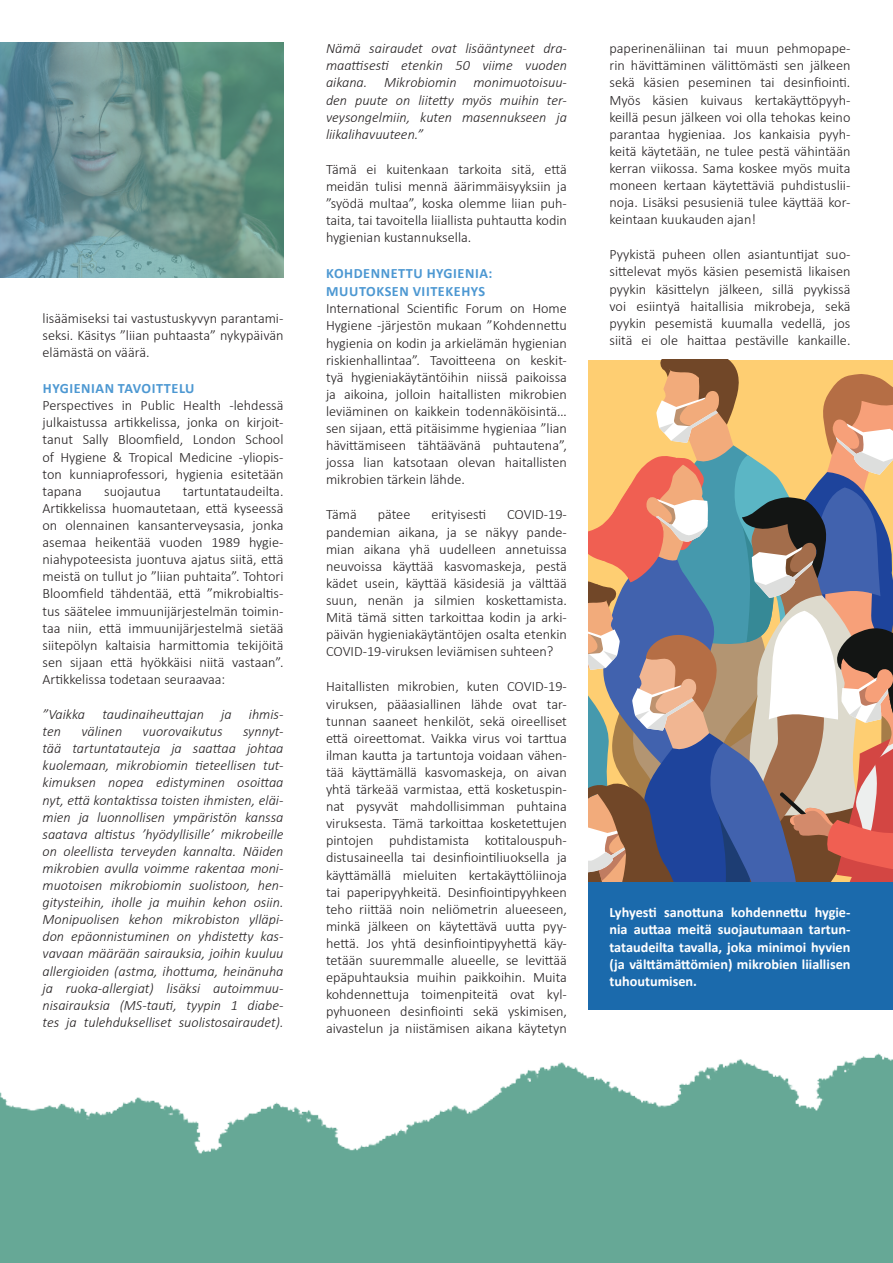
<style>
.page{position:relative;width:893px;height:1263px;background:#fff}
.page>*{position:absolute;margin:0;border:0;box-sizing:border-box;transform-origin:0 0}
.text{font:300 14.25px/17.1px "Calibri";color:#231f20;text-align:justify}
.text_italics{font:italic 300 14.25px/17.1px "Calibri";color:#231f20;text-align:justify}
.summary{font:700 14.25px/17.1px "Calibri";color:#fff;text-align:justify}
.text_titles{font:700 14.25px/18px "Calibri";letter-spacing:.04em;color:#4d98d2}
</style>
<div class="page">
<img style="left:0;top:1053px;width:893px;height:210px">
<div style="left:588px;top:836px;width:305px;height:174px;background:#1b6aac"></div>
<svg style="left:0;top:43px;width:283px;height:234px;background:#69928f"></svg>
<svg style="left:588px;top:360px;width:305px;height:521px;background:#a69187"></svg>
<p class="text" style="left:43px;top:309px;width:242px">lisäämiseksi tai vastustuskyvyn parantami&shy;seksi. Käsitys ”liian puhtaasta” nykypäivän elämästä on väärä.</p>
<p class="text_titles" style="left:43px;top:379px;width:153px">HYGIENIAN TAVOITTELU</p>
<p class="text" style="left:43px;top:396px;width:242px">Perspectives in Public Health -lehdessä julkaistussa artikkelissa, jonka on kirjoit&shy;tanut Sally Bloomfield, London School of Hygiene &amp; Tropical Medicine -yliopis&shy;ton kunniaprofessori, hygienia esitetään tapana</p>
<p class="text" style="left:43px;top:482px;width:242px;text-indent:140px">tartuntataudeilta.<br>Artikkelissa huomautetaan, että kyseessä on olennainen kansanterveysasia, jonka asemaa heikentää vuoden 1989 hygie&shy;niahypoteesista juontuva ajatus siitä, että meistä on tullut jo ”liian puhtaita”. Tohtori Bloomfield tähdentää, että ”mikrobialtis&shy;tus säätelee immuunijärjestelmän toimin&shy;taa niin, että immuunijärjestelmä sietää siitepölyn kaltaisia harmittomia tekijöitä sen sijaan että hyökkäisi niitä vastaan”.<br>Artikkelissa todetaan seuraavaa:</p>
<p class="text_italics" style="left:43px;top:706px;width:242px">”Vaikka taudinaiheuttajan ja ihmis&shy;ten</p>
<p class="text" style="left:104px;top:482px;width:58px">suojautua</p>
<p class="text_italics" style="left:81px;top:723px;width:42px">välinen</p>
<p class="text_italics" style="left:143px;top:723px;width:82px">vuorovaikutus</p>
<p class="text_italics" style="left:43px;top:723px;width:242px;text-indent:201px">synnyt&shy;tää tartuntatauteja ja saattaa johtaa kuolemaan, mikrobiomin tieteellisen tut&shy;kimuksen nopea edistyminen osoittaa nyt, että kontaktissa toisten ihmisten, eläi&shy;mien ja luonnollisen ympäristön kanssa saatava altistus ’hyödyllisille’ mikrobeille on oleellista terveyden kannalta. Näiden mikrobien avulla voimme rakentaa moni&shy;muotoisen mikrobiomin suolistoon, hen&shy;gitysteihin, iholle ja muihin kehon osiin.<br>Monipuolisen kehon mikrobiston ylläpi&shy;don epäonnistuminen on yhdistetty kas&shy;vavaan määrään sairauksia, joihin kuuluu allergioiden (astma, ihottuma, heinänuha ja ruoka-allergiat) lisäksi autoimmuu&shy;nisairauksia (MS-tauti, tyypin 1 diabe&shy;tes ja tulehdukselliset suolistosairaudet).</p>
<p class="text_italics" style="left:326px;top:40px;width:242px">Nämä sairaudet ovat lisääntyneet dra&shy;maattisesti etenkin 50 viime vuoden aikana. Mikrobiomin monimuotoisuu&shy;den puute on liitetty myös muihin ter&shy;veysongelmiin, kuten masennukseen ja liikalihavuuteen.”</p>
<p class="text" style="left:326px;top:160px;width:242px">Tämä ei kuitenkaan tarkoita sitä, että meidän tulisi mennä äärimmäisyyksiin ja ”syödä multaa”, koska olemme liian puh&shy;taita, tai tavoitella liiallista puhtautta kodin hygienian kustannuksella.</p>
<p class="text_titles" style="left:326px;top:264px;width:167px">KOHDENNETTU HYGIENIA:<br>MUUTOKSEN VIITEKEHYS</p>
<p class="text" style="left:326px;top:299px;width:242px">International Scientific Forum on Home Hygiene -järjestön mukaan ”Kohdennettu hygienia on kodin ja arkielämän hygienian riskienhallintaa”. Tavoitteena on keskit&shy;tyä hygieniakäytäntöihin niissä paikoissa ja aikoina, jolloin haitallisten mikrobien leviäminen on kaikkein todennäköisintä… sen sijaan, että pitäisimme hygieniaa ”lian hävittämiseen tähtäävänä puhtautena”, jossa lian katsotaan olevan haitallisten mikrobien tärkein lähde.</p>
<p class="text" style="left:326px;top:505px;width:32px">Tämä</p>
<p class="text" style="left:378px;top:505px;width:34px">pätee</p>
<p class="text" style="left:431px;top:505px;width:56px">erityisesti</p>
<p class="text" style="left:326px;top:505px;width:242px;text-indent:181px">COVID-19- pandemian aikana, ja se näkyy pande&shy;mian aikana yhä uudelleen annetuissa neuvoissa käyttää kasvomaskeja, pestä kädet usein, käyttää käsidesiä ja välttää suun, nenän ja silmien koskettamista.<br>Mitä tämä sitten tarkoittaa kodin ja arki&shy;päivän hygieniakäytäntöjen osalta etenkin COVID-19-viruksen leviämisen suhteen?</p>
<p class="text" style="left:326px;top:677px;width:242px">Haitallisten mikrobien, kuten COVID-19- viruksen, pääasiallinen lähde ovat tar&shy;tunnan saaneet henkilöt, sekä oireelliset että oireettomat. Vaikka virus voi tarttua ilman kautta ja tartuntoja voidaan vähen&shy;tää käyttämällä kasvomaskeja, on aivan yhtä tärkeää varmistaa, että kosketuspin&shy;nat pysyvät mahdollisimman puhtaina viruksesta. Tämä tarkoittaa kosketettujen pintojen puhdistamista kotitalouspuh&shy;distusaineella tai desinfiointiliuoksella ja käyttämällä mieluiten kertakäyttöliinoja tai paperipyyhkeitä. Desinfiointipyyhkeen teho riittää noin neliömetrin alueeseen, minkä jälkeen on käytettävä uutta pyy&shy;hettä. Jos yhtä desinfiointipyyhettä käy&shy;tetään suuremmalle alueelle, se levittää epäpuhtauksia muihin paikkoihin. Muita kohdennettuja toimenpiteitä ovat kyl&shy;pyhuoneen desinfiointi sekä yskimisen, aivastelun ja niistämisen aikana käytetyn</p>
<p class="text" style="left:609px;top:39px;width:242px">paperinenäliinan tai muun pehmopape&shy;rin hävittäminen välittömästi sen jälkeen sekä käsien peseminen tai desinfiointi.<br>Myös käsien kuivaus kertakäyttöpyyh&shy;keillä pesun jälkeen voi olla tehokas keino parantaa hygieniaa. Jos kankaisia pyyh&shy;keitä käytetään, ne tulee pestä vähintään kerran viikossa. Sama koskee myös muita moneen kertaan käytettäviä puhdistuslii&shy;noja. Lisäksi pesusieniä tulee käyttää kor&shy;keintaan kuukauden ajan!</p>
<p class="text" style="left:609px;top:245px;width:242px">Pyykistä puheen ollen asiantuntijat suo&shy;sittelevat myös käsien pesemistä likaisen pyykin käsittelyn jälkeen, sillä pyykissä voi esiintyä haitallisia mikrobeja, sekä pyykin pesemistä kuumalla vedellä, jos siitä ei ole haittaa pestäville kankaille.</p>
<p class="summary" style="left:609px;top:904px;width:242px">Lyhyesti sanottuna kohdennettu hygie&shy;nia auttaa meitä suojautumaan tartun&shy;tataudeilta tavalla, joka minimoi hyvien (ja välttämättömien) mikrobien liiallisen tuhoutumisen.</p>
</div>
